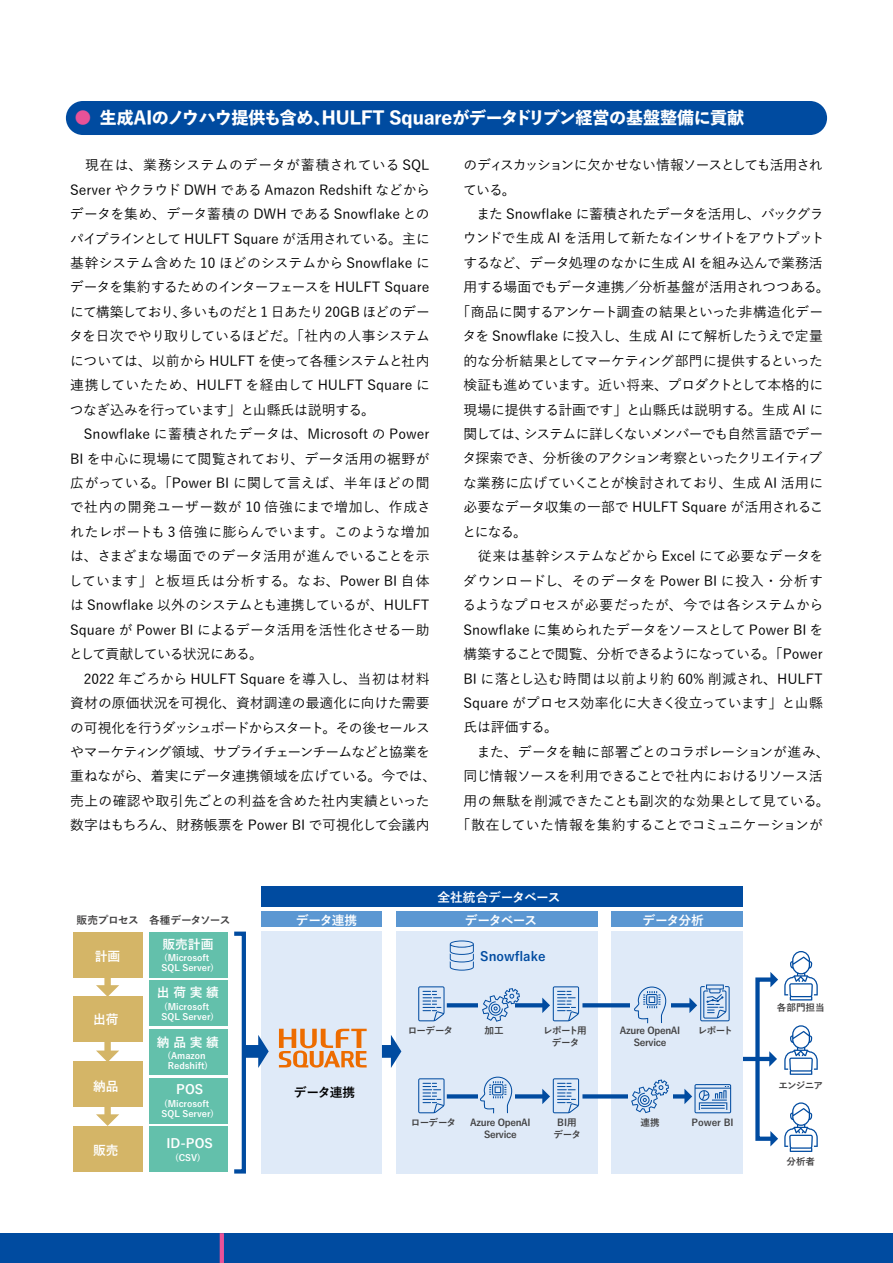
<style>
.page{position:relative;width:893px;height:1263px;background:#fff}
.page>*{position:absolute;margin:0;border:0;box-sizing:border-box;transform-origin:0 0}
.t1{font:800 16.95px "Yu Go Std N";letter-spacing:-.005em;color:#fff}
.t2{font:500 13.8px/24.5px "Yu Go Pr 6 N";color:#000}
.t3{font:500 13.8px "Yu Go Pr 6 N";letter-spacing:-.035em;color:#000}
.t4{font:500 13.8px "Yu Go Pr 6 N";letter-spacing:-.05em;color:#000}
.t5{font:500 13.8px "Yu Go Pr 6 N";letter-spacing:-.07em;color:#000}
.t6{font:500 13.8px "Yu Go Pr 6 N";letter-spacing:-.055em;color:#000}
.t7{font:500 13.8px "Yu Go Pr 6 N";letter-spacing:-.085em;color:#000}
.t8{font:500 13.8px "Yu Go Pr 6 N";letter-spacing:-.025em;color:#000}
.t9{font:500 13.8px "Yu Go Pr 6 N";letter-spacing:-.02em;color:#000}
.t10{font:500 13.8px "Yu Go Pr 6 N";letter-spacing:-.04em;color:#000}
.t11{font:700 12.75px "Yu Go Pr 6 N";letter-spacing:-.005em;color:#fff}
.t12{font:700 12.75px "Yu Go Pr 6 N";letter-spacing:-.025em;color:#fff}
.t13{font:700 12.75px "Yu Go Pr 6 N";color:#004ba0}
.t14{font:700 12.75px "Yu Go Pr 6 N";letter-spacing:-.03em;color:#000}
.t15{font:700 10.65px "Yu Go Pr 6 N";letter-spacing:-.05em;color:#414041}
.t16{font:700 9.6px/11.7px "Yu Go Pr 6 N";letter-spacing:-.03em;color:#414041;text-align:center}
.t17{font:700 9.6px/11.7px "Yu Go Pr 6 N";letter-spacing:-.095em;color:#414041;text-align:center}
.t18{font:700 9px/9.8px "Yu Go Pr 6 N";color:#fff}
.s1{color:#e85298}
</style>
<div class="page">
<div style="left:0;top:1233px;width:893px;height:30px;background:#004ba0"></div>
<hr style="left:220px;top:1233px;width:4px;height:30px;background:#e85298">
<div style="left:66px;top:101px;width:761px;height:34px;background:#004ba0;border-radius:17px"></div>
<hr style="left:730px;top:1057px;width:40px;height:4px;background:#004ba0">
<svg style="left:773px;top:1055px;width:4px;height:8px"></svg>
<div style="left:396px;top:931px;width:201px;height:243px;background:#dfeaf8"></div>
<div style="left:104px;top:974px;width:7px;height:13px;background:#d4b567"></div>
<svg style="left:96px;top:985px;width:23px;height:11px"></svg>
<div style="left:104px;top:1039px;width:7px;height:13px;background:#d4b567"></div>
<svg style="left:96px;top:1050px;width:23px;height:11px"></svg>
<div style="left:104px;top:1103px;width:7px;height:13px;background:#d4b567"></div>
<svg style="left:96px;top:1114px;width:23px;height:12px"></svg>
<div style="left:73px;top:931px;width:69px;height:46px;background:#d4b567"></div>
<div style="left:261px;top:931px;width:121px;height:243px;background:#dfeaf8"></div>
<div style="left:261px;top:912px;width:121px;height:15px;background:#5b97d2"></div>
<div style="left:611px;top:931px;width:132px;height:243px;background:#dfeaf8"></div>
<div style="left:611px;top:912px;width:132px;height:15px;background:#5b97d2"></div>
<div style="left:396px;top:912px;width:201px;height:15px;background:#5b97d2"></div>
<div style="left:73px;top:996px;width:69px;height:46px;background:#d4b567"></div>
<div style="left:73px;top:1061px;width:69px;height:46px;background:#d4b567"></div>
<div style="left:73px;top:1126px;width:69px;height:46px;background:#d4b567"></div>
<div style="left:261px;top:886px;width:482px;height:21px;background:#004ba0"></div>
<svg style="left:418px;top:986px;width:26px;height:35px"></svg>
<svg style="left:784px;top:951px;width:34px;height:49px"></svg>
<svg style="left:784px;top:1025px;width:34px;height:50px"></svg>
<svg style="left:784px;top:1102px;width:34px;height:50px"></svg>
<div style="left:149px;top:931px;width:78px;height:46px;background:#63c0ab"></div>
<div style="left:149px;top:980px;width:78px;height:46px;background:#63c0ab"></div>
<div style="left:149px;top:1029px;width:78px;height:46px;background:#63c0ab"></div>
<div style="left:149px;top:1078px;width:78px;height:45px;background:#63c0ab"></div>
<div style="left:149px;top:1126px;width:78px;height:46px;background:#63c0ab"></div>
<div style="left:232px;top:931px;width:14px;height:242px;border:4px solid #004ba0"></div>
<div style="left:755px;top:977px;width:18px;height:164px;border:4px solid #004ba0"></div>
<svg style="left:770px;top:972px;width:8px;height:15px"></svg>
<svg style="left:770px;top:1131px;width:8px;height:15px"></svg>
<div style="left:244px;top:1045px;width:17px;height:13px;background:#004ba0"></div>
<svg style="left:258px;top:1035px;width:11px;height:33px"></svg>
<div style="left:382px;top:1045px;width:11px;height:13px;background:#004ba0"></div>
<svg style="left:391px;top:1035px;width:10px;height:33px"></svg>
<svg style="left:279px;top:1029px;width:88px;height:38px"></svg>
<svg style="left:447px;top:1003px;width:95px;height:4px"></svg>
<svg style="left:542px;top:986px;width:37px;height:35px"></svg>
<svg style="left:582px;top:1003px;width:107px;height:4px"></svg>
<svg style="left:689px;top:984px;width:41px;height:37px"></svg>
<div style="left:479px;top:981px;width:36px;height:42px;background:#dfeaf8"></div>
<div style="left:630px;top:978px;width:40px;height:42px;background:#dfeaf8"></div>
<svg style="left:482px;top:988px;width:38px;height:34px"></svg>
<svg style="left:634px;top:986px;width:32px;height:37px"></svg>
<svg style="left:418px;top:1078px;width:26px;height:35px"></svg>
<svg style="left:447px;top:1094px;width:95px;height:4px"></svg>
<svg style="left:542px;top:1078px;width:37px;height:35px"></svg>
<svg style="left:582px;top:1094px;width:102px;height:4px"></svg>
<div style="left:479px;top:1072px;width:36px;height:42px;background:#dfeaf8"></div>
<div style="left:628px;top:1069px;width:44px;height:42px;background:#dfeaf8"></div>
<svg style="left:631px;top:1079px;width:38px;height:34px"></svg>
<svg style="left:480px;top:1077px;width:32px;height:36px"></svg>
<svg style="left:684px;top:1084px;width:47px;height:29px"></svg>
<svg style="left:450px;top:940px;width:24px;height:30px"></svg>
<p class="t1" style="left:74px;top:105px;width:671px"><span class="s1">●</span> 生成AIのノウハウ提供も含め、HULFT Squareがデータドリブン経営の基盤整備に貢献</p>
<p class="t2" style="left:69px;top:151px;width:369px">　現在は、業務システムのデータが蓄積されている SQL Server やクラウド DWH である Amazon Redshift などからデータを集め、データ蓄積の DWH である Snowflake とのパイプラインとして HULFT Square が活用されている。主に基幹システム含めた 10 ほどのシステムから Snowflake にデータを集約するためのインターフェースを HULFT Squareにて構築しており、多いものだと1 日あたり20GB ほどのデータを日次でやり取りしているほどだ。「社内の人事システムについては、以前から HULFT を使って各種システムと社内連携していたため、HULFT を経由して HULFT Square につなぎ込みを行っています」と山縣氏は説明する。　Snowflake に蓄積されたデータは、Microsoft の Power BI を中心に現場にて閲覧されており、データ活用の裾野が広がっている。「Power BI に関して言えば、半年ほどの間で社内の開発ユーザー数が 10 倍強にまで増加し、作成されたレポートも 3 倍強に膨らんでいます。このような増加は、さまざまな場面でのデータ活用が進んでいることを示しています」と板垣氏は分析する。なお、Power BI 自体は Snowflake 以外のシステムとも連携しているが、HULFT Square が Power BI によるデータ活用を活性化させる一助として貢献している状況にある。<br>　2022 年ごろから HULFT Square を導入し、当初は材料資材の原価状況を可視化、資材調達の最適化に向けた需要の可視化を行うダッシュボードからスタート。その後セールスやマーケティング領域、サプライチェーンチームなどと協業を重ねながら、着実にデータ連携領域を広げている。今では、売上の確認や取引先ごとの利益を含めた社内実績といった数字はもちろん、財務帳票を Power BI で可視化して会議内</p>
<p class="t5" style="left:463px;top:152px;width:361px">のディスカッションに欠かせない情報ソースとしても活用され</p>
<p class="t2" style="left:463px;top:175px;width:54px">ている。</p>
<p class="t3" style="left:463px;top:201px;width:362px">　また Snowflake に蓄積されたデータを活用し、バックグラ</p>
<p class="t4" style="left:463px;top:226px;width:363px">ウンドで生成 AI を活用して新たなインサイトをアウトプット</p>
<p class="t2" style="left:463px;top:249px;width:361px">するなど、データ処理のなかに生成 AI を組み込んで業務活</p>
<p class="t2" style="left:463px;top:273px;width:368px">用する場面でもデータ連携／分析基盤が活用されつつある。</p>
<p class="t2" style="left:457px;top:298px;width:368px">「商品に関するアンケート調査の結果といった非構造化デー</p>
<p class="t2" style="left:462px;top:322px;width:362px">タを Snowflake に投入し、生成 AI にて解析したうえで定量</p>
<p class="t8" style="left:463px;top:348px;width:361px">的な分析結果としてマーケティング部門に提供するといった</p>
<p class="t3" style="left:463px;top:372px;width:361px">検証も進めています。近い将来、プロダクトとして本格的に</p>
<p class="t2" style="left:463px;top:396px;width:361px">現場に提供する計画です」と山縣氏は説明する。生成 AI に</p>
<p class="t6" style="left:463px;top:421px;width:361px">関しては、システムに詳しくないメンバーでも自然言語でデー</p>
<p class="t7" style="left:462px;top:446px;width:362px">タ探索でき、分析後のアクション考察といったクリエイティブ</p>
<p class="t2" style="left:463px;top:469px;width:362px">な業務に広げていくことが検討されており、生成 AI 活用に</p>
<p class="t2" style="left:463px;top:493px;width:362px">必要なデータ収集の一部で HULFT Square が活用されるこ</p>
<p class="t2" style="left:463px;top:518px;width:66px">とになる。</p>
<p class="t2" style="left:463px;top:542px;width:361px">　従来は基幹システムなどから Excel にて必要なデータを</p>
<p class="t2" style="left:463px;top:567px;width:362px">ダウンロードし、そのデータを Power BI に投入・分析す</p>
<p class="t2" style="left:462px;top:591px;width:362px">るようなプロセスが必要だったが、今では各システムから</p>
<p class="t2" style="left:463px;top:616px;width:361px">Snowflake に集められたデータをソースとして Power BI を</p>
<p class="t4" style="left:463px;top:641px;width:361px">構築することで閲覧、分析できるようになっている。「Power</p>
<p class="t2" style="left:463px;top:664px;width:361px">BI に落とし込む時間は以前より約 60% 削減され、HULFT</p>
<p class="t2" style="left:463px;top:689px;width:361px">Square がプロセス効率化に大きく役立っています」と山縣</p>
<p class="t2" style="left:463px;top:713px;width:96px">氏は評価する。</p>
<p class="t9" style="left:463px;top:739px;width:368px">　また、データを軸に部署ごとのコラボレーションが進み、</p>
<p class="t10" style="left:463px;top:763px;width:361px">同じ情報ソースを利用できることで社内におけるリソース活</p>
<p class="t2" style="left:463px;top:787px;width:368px">用の無駄を削減できたことも副次的な効果として見ている。</p>
<p class="t2" style="left:457px;top:811px;width:368px">「散在していた情報を集約することでコミュニケーションが</p>
<p class="t12" style="left:437px;top:890px;width:125px">全社統合データベース</p>
<p class="t15" style="left:77px;top:914px;width:155px">販売プロセス 各種データソース</p>
<p class="t11" style="left:296px;top:913px;width:63px">データ連携</p>
<p class="t11" style="left:465px;top:913px;width:74px">データベース</p>
<p class="t11" style="left:642px;top:913px;width:63px">データ分析</p>
<p class="t11" style="left:162px;top:937px;width:53px">販売計画</p>
<p class="t18" style="left:162px;top:953px;width:54px">(Microsoft<br>SQL Server)</p>
<p class="t11" style="left:157px;top:985px;width:63px">出 荷 実 績</p>
<p class="t18" style="left:162px;top:1002px;width:54px">(Microsoft<br>SQL Server)</p>
<p class="t11" style="left:157px;top:1035px;width:63px">納 品 実 績</p>
<p class="t18" style="left:168px;top:1051px;width:42px">(Amazon<br>Redshift)</p>
<p class="t11" style="left:176px;top:1082px;width:29px">POS</p>
<p class="t18" style="left:162px;top:1099px;width:54px">(Microsoft<br>SQL Server)</p>
<p class="t11" style="left:167px;top:1136px;width:48px">ID-POS</p>
<p class="t18" style="left:175px;top:1153px;width:27px">(CSV)</p>
<p class="t11" style="left:95px;top:949px;width:27px">計画</p>
<p class="t13" style="left:480px;top:949px;width:67px">Snowflake</p>
<p class="t11" style="left:93px;top:1012px;width:27px">出荷</p>
<p class="t16" style="left:408px;top:1025px;width:47px">ローデータ</p>
<p class="t17" style="left:543px;top:1025px;width:45px">レポート用データ</p>
<p class="t16" style="left:620px;top:1025px;width:62px">Azure OpenAI</p>
<p class="t16" style="left:698px;top:1025px;width:37px">レポート</p>
<p class="t16" style="left:634px;top:1037px;width:34px">Service</p>
<p class="t16" style="left:485px;top:1025px;width:21px">加工</p>
<p class="t11" style="left:93px;top:1079px;width:27px">納品</p>
<p class="t14" style="left:294px;top:1085px;width:63px">データ連携</p>
<p class="t16" style="left:411px;top:1117px;width:47px">ローデータ</p>
<p class="t16" style="left:470px;top:1117px;width:62px">Azure OpenAI<br>Service</p>
<p class="t16" style="left:641px;top:1117px;width:21px">連携</p>
<p class="t16" style="left:553px;top:1117px;width:29px">BI用データ</p>
<p class="t16" style="left:691px;top:1117px;width:43px">Power BI</p>
<p class="t11" style="left:93px;top:1143px;width:27px">販売</p>
<p class="t16" style="left:777px;top:1002px;width:49px">各部門担当</p>
<p class="t16" style="left:778px;top:1079px;width:46px">エンジニア</p>
<p class="t16" style="left:786px;top:1155px;width:30px">分析者</p>
</div>
